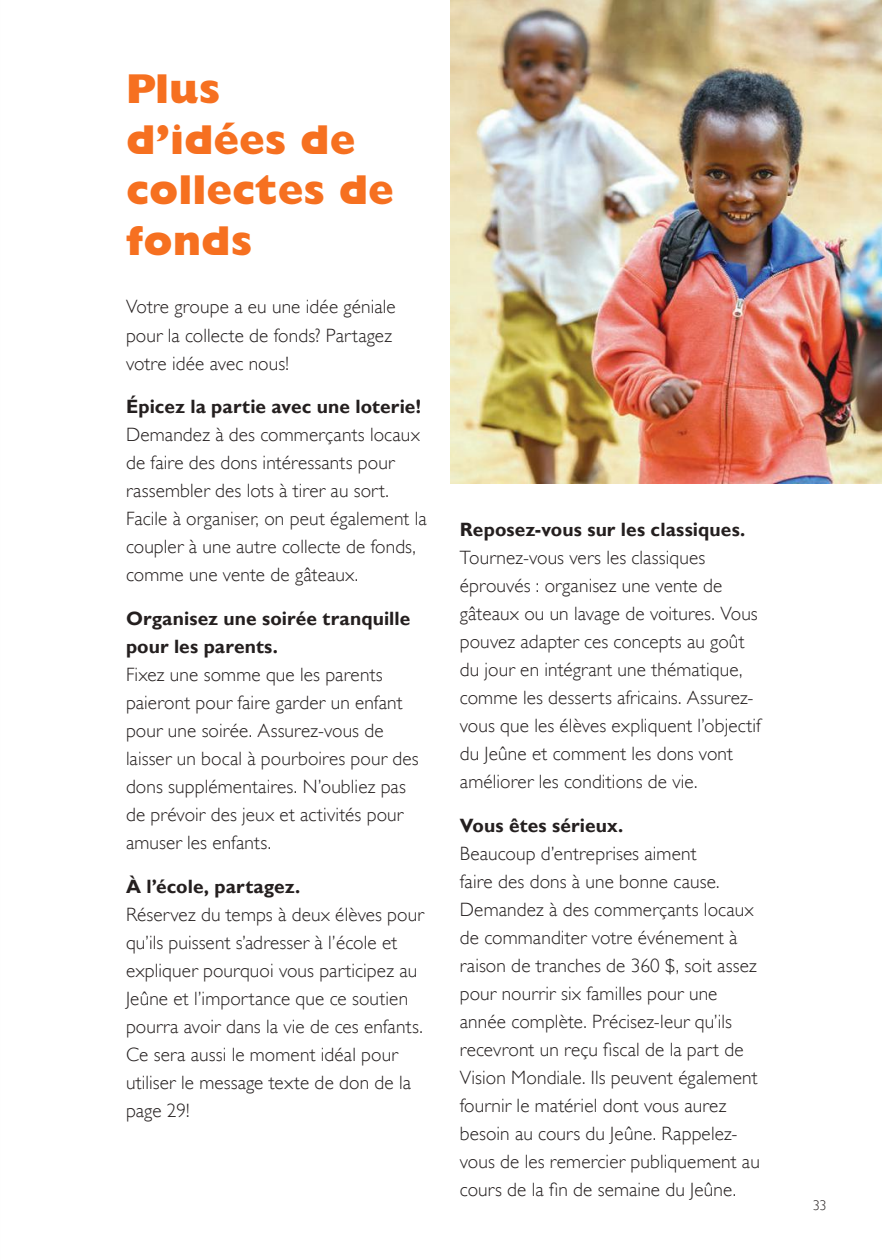
<style>
.page{position:relative;width:882px;height:1260px;background:#fff}
.page>*{position:absolute;margin:0;border:0;box-sizing:border-box;transform-origin:0 0}
.t1{font:800 42px/50.4px "Gill Sans Std";color:#f67020}
.t2{font:300 19.25px/28px "Gill Sans";letter-spacing:.01em;color:#241f1f}
.t3{font:700 19.25px/28px "Gill Sans";letter-spacing:.005em;color:#241f1f}
.t4{font:300 14px "Gill Sans";color:#241f1f}
</style>
<div class="page">
<img style="left:450px;top:0;width:432px;height:483px">
<h1 class="t1" style="left:126px;top:64px;width:270px">Plus<br>d’idées de collectes de fonds</h1>
<p class="t2" style="left:126px;top:293px;width:271px">Votre groupe a eu une idée géniale pour la collecte de fonds? Partagez votre idée avec nous!</p>
<p class="t3" style="left:126px;top:393px;width:297px">Épicez la partie avec une loterie!</p>
<p class="t2" style="left:126px;top:421px;width:302px">Demandez à des commerçants locaux de faire des dons intéressants pour rassembler des lots à tirer au sort.<br>Facile à organiser, on peut également la coupler à une autre collecte de fonds, comme une vente de gâteaux.</p>
<p class="t3" style="left:126px;top:605px;width:286px">Organisez une soirée tranquille pour les parents.</p>
<p class="t2" style="left:126px;top:661px;width:294px">Fixez une somme que les parents paieront pour faire garder un enfant pour une soirée. Assurez-vous de laisser un bocal à pourboires pour des dons supplémentaires. N’oubliez pas de prévoir des jeux et activités pour amuser les enfants.</p>
<p class="t3" style="left:126px;top:872px;width:176px">À l’école, partagez.</p>
<p class="t2" style="left:126px;top:900px;width:299px">Réservez du temps à deux élèves pour qu’ils puissent s’adresser à l’école et expliquer pourquoi vous participez au Jeûne et l’importance que ce soutien pourra avoir dans la vie de ces enfants.<br>Ce sera aussi le moment idéal pour utiliser le message texte de don de la page 29!</p>
<p class="t3" style="left:460px;top:516px;width:287px">Reposez-vous sur les classiques.</p>
<p class="t2" style="left:460px;top:544px;width:303px">Tournez-vous vers les classiques éprouvés : organisez une vente de gâteaux ou un lavage de voitures. Vous pouvez adapter ces concepts au goût du jour en intégrant une thématique, comme les desserts africains. Assurez&shy;vous que les élèves expliquent l’objectif du Jeûne et comment les dons vont améliorer les conditions de vie.</p>
<p class="t3" style="left:460px;top:812px;width:165px">Vous êtes sérieux.</p>
<p class="t2" style="left:460px;top:839px;width:301px">Beaucoup d’entreprises aiment<br>faire des dons à une bonne cause.<br>Demandez à des commerçants locaux de commanditer votre événement à raison de tranches de 360 $, soit assez pour nourrir six familles pour une année complète. Précisez-leur qu’ils recevront un reçu fiscal de la part de Vision Mondiale. Ils peuvent également fournir le matériel dont vous aurez besoin au cours du Jeûne. Rappelez&shy;vous de les remercier publiquement au cours de la fin de semaine du Jeûne.</p>
<p class="t4" style="left:813px;top:1197px;width:15px">33</p>
</div>
